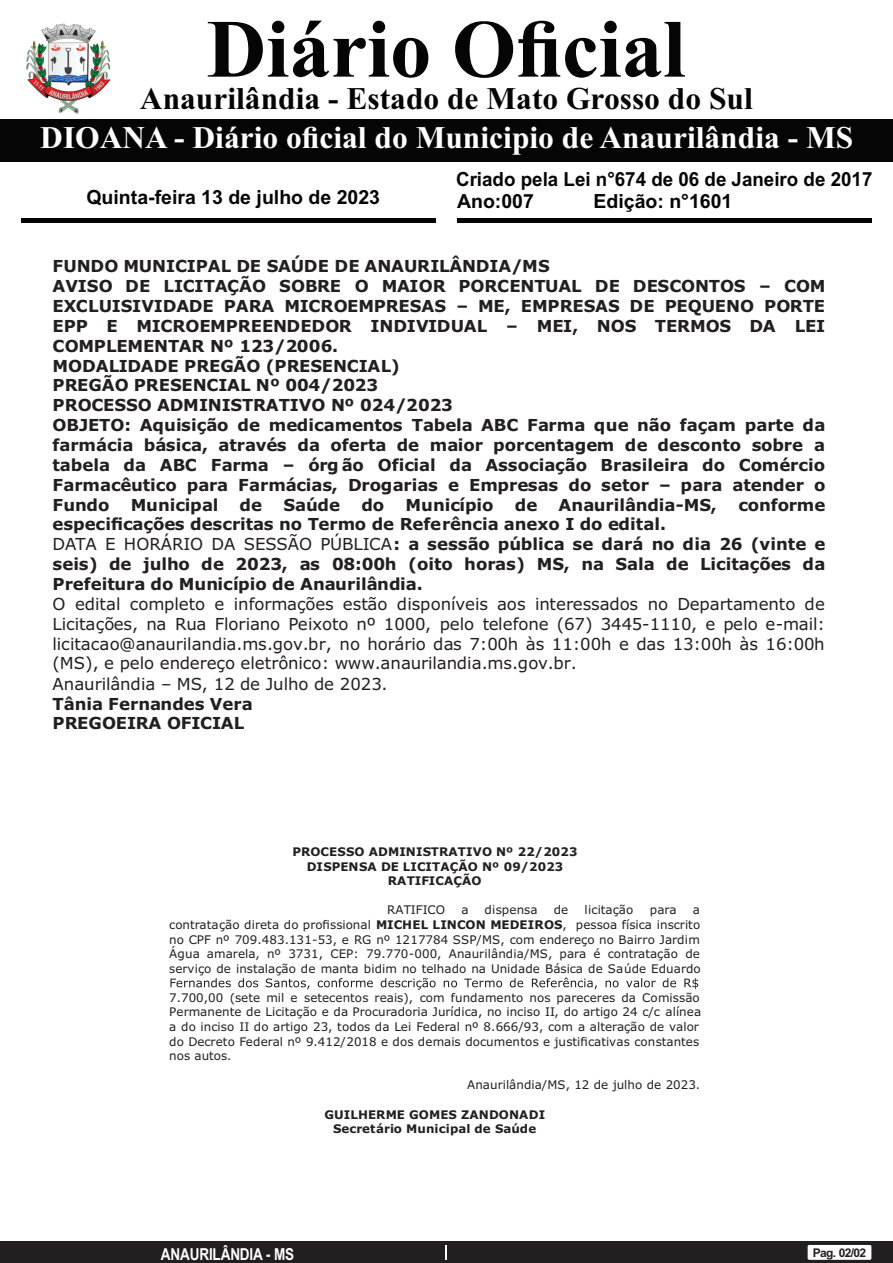
<style>
.page{position:relative;width:893px;height:1263px;background:#fff}
.page>*{position:absolute;margin:0;border:0;box-sizing:border-box;transform-origin:0 0}
.t1{font:700 82.5px "Times New Roman";color:#040504}
.t2{font:700 31.5px "Times New Roman";color:#fff}
.t3{font:700 31.5px "Times New Roman";color:#040504}
.t4{font:700 19.5px/21.8px "Arial";color:#040504;scale:.96 1}
.t5{font:700 19.5px "Arial";color:#040504}
.t6{font:700 16.5px/20px "Verdana";color:#231f20}
.t7{font:16.5px/19.8px "Verdana";color:#231f20}
.t8{font:700 16.5px "Arial Narrow";letter-spacing:-.01em;color:#fff}
.t9{font:700 12px "Arial";letter-spacing:-.055em;color:#231f20}
.t10{font:11.85px/14.5px "Verdana";color:#231f20;text-align:justify}
.t11{font:700 11.85px/14.5px "Verdana";color:#231f20;text-align:center}
.s1{font-weight:400}
.s2{font-weight:700}
</style>
<div class="page">
<div style="left:0;top:1242px;width:893px;height:21px;background:#231f20"></div>
<svg style="left:446px;top:1245px;width:1px;height:15px"></svg>
<div style="left:808px;top:1245px;width:63px;height:15px;background:#fff;border-radius:2px"></div>
<div style="left:0;top:119px;width:893px;height:42px;background:#040504"></div>
<hr style="left:21px;top:218px;width:415px;height:4px;background:#040504">
<hr style="left:457px;top:218px;width:415px;height:4px;background:#040504">
<img style="left:26px;top:23px;width:85px;height:91px">
<svg style="left:170px;top:977px;width:528px;height:13px"></svg>
<h1 class="t1" style="left:207px;top:21px;width:480px">Diário Oficial</h1>
<h2 class="t3" style="left:140px;top:88px;width:614px">Anaurilândia - Estado de Mato Grosso do Sul</h2>
<h2 class="t2" style="left:40px;top:126px;width:814px">DIOANA - Diário oficial do Municipio de Anaurilândia - MS</h2>
<p class="t5" style="left:86px;top:190px;width:295px">Quinta-feira 13 de julho de 2023</p>
<p class="t4" style="left:456px;top:170px;width:435px">Criado pela Lei n°674 de 06 de Janeiro de 2017<br>Ano:007</p>
<p class="t5" style="left:593px;top:193px;width:140px">Edição: n°1601</p>
<p class="t6" style="left:53px;top:258px;width:774px">FUNDO MUNICIPAL DE SAÚDE DE ANAURILÂNDIA/MS<br>AVISO DE LICITAÇÃO SOBRE O MAIOR PORCENTUAL DE DESCONTOS – COM EXCLUISIVIDADE PARA MICROEMPRESAS – ME, EMPRESAS DE PEQUENO PORTE EPP E MICROEMPREENDEDOR INDIVIDUAL – MEI, NOS TERMOS DA LEI COMPLEMENTAR Nº 123/2006.<br>MODALIDADE PREGÃO (PRESENCIAL)<br>PREGÃO PRESENCIAL Nº 004/2023<br>PROCESSO ADMINISTRATIVO Nº 024/2023<br>OBJETO: Aquisição de medicamentos Tabela ABC Farma que não façam parte da farmácia básica, através da oferta de maior porcentagem de desconto sobre a tabela da ABC Farma – órg ão Oficial da Associação Brasileira do Comércio Farmacêutico para Farmácias, Drogarias e Empresas do setor – para atender o Fundo</p>
<p class="t6" style="left:131px;top:496px;width:89px">Municipal</p>
<p class="t6" style="left:240px;top:496px;width:24px">de</p>
<p class="t6" style="left:283px;top:496px;width:58px">Saúde</p>
<p class="t6" style="left:361px;top:496px;width:24px">do</p>
<p class="t6" style="left:405px;top:496px;width:90px">Município</p>
<p class="t6" style="left:515px;top:496px;width:24px">de</p>
<p class="t6" style="left:559px;top:496px;width:160px">Anaurilândia-MS,</p>
<p class="t6" style="left:738px;top:496px;width:88px">conforme</p>
<p class="t6" style="left:53px;top:516px;width:774px">especificações descritas no Termo de Referência anexo I do edital.<br><span class="s1">DATA E HORÁRIO DA SESSÃO PÚBLICA</span>: a sessão pública se dará no dia 26 (vinte e seis) de julho de 2023, as 08:00h (oito horas) MS, na Sala de Licitações da Prefeitura do Município de Anaurilândia.</p>
<p class="t7" style="left:53px;top:596px;width:774px">O edital completo e informações estão disponíveis aos interessados no Departamento de Licitações, na Rua Floriano Peixoto nº 1000, pelo telefone (67) 3445-1110, e pelo e-mail: licitacao@anaurilandia.ms.gov.br, no horário das 7:00h às 11:00h e das 13:00h às 16:00h (MS), e pelo endereço eletrônico: www.anaurilandia.ms.gov.br.<br>Anaurilândia – MS, 12 de Julho de 2023.</p>
<p class="t6" style="left:53px;top:695px;width:202px">Tânia Fernandes Vera<br>PREGOEIRA OFICIAL</p>
<p class="t11" style="left:292px;top:845px;width:287px">PROCESSO ADMINISTRATIVO Nº 22/2023<br>DISPENSA DE LICITAÇÃO Nº 09/2023<br>RATIFICAÇÃO</p>
<p class="t10" style="left:387px;top:904px;width:59px">RATIFICO</p>
<p class="t10" style="left:461px;top:904px;width:9px">a</p>
<p class="t10" style="left:485px;top:904px;width:54px">dispensa</p>
<p class="t10" style="left:554px;top:904px;width:16px">de</p>
<p class="t10" style="left:585px;top:904px;width:50px">licitação</p>
<p class="t10" style="left:650px;top:904px;width:28px">para</p>
<p class="t10" style="left:169px;top:904px;width:533px;text-indent:523px">a contratação direta do profissional <span class="s2">MICHEL LINCON MEDEIROS</span>, pessoa física inscrito no CPF nº 709.483.131-53, e RG nº 1217784 SSP/MS, com endereço no Bairro Jardim Água amarela, nº 3731, CEP: 79.770-000, Anaurilândia/MS, para é contratação de serviço de instalação de manta bidim no telhado na Unidade Básica de Saúde Eduardo</p>
<p class="t10" style="left:169px;top:991px;width:533px;text-align:left">7.700,00 (sete mil e setecentos reais), com fundamento nos pareceres da Comissão Permanente de Licitação e da Procuradoria Jurídica, no inciso II, do artigo 24 c/c alínea a do inciso II do artigo 23, todos da Lei Federal nº 8.666/93, com a alteração de valor do Decreto Federal nº 9.412/2018 e dos demais documentos e justificativas constantes nos autos.</p>
<p class="t10" style="left:467px;top:1079px;width:235px">Anaurilândia/MS, 12 de julho de 2023.</p>
<p class="t11" style="left:325px;top:1108px;width:222px">GUILHERME GOMES ZANDONADI<br>Secretário Municipal de Saúde</p>
<p class="t8" style="left:161px;top:1248px;width:135px">ANAURILÂNDIA - MS</p>
<p class="t9" style="left:813px;top:1248px;width:55px">Pag. 02/02</p>
</div>
